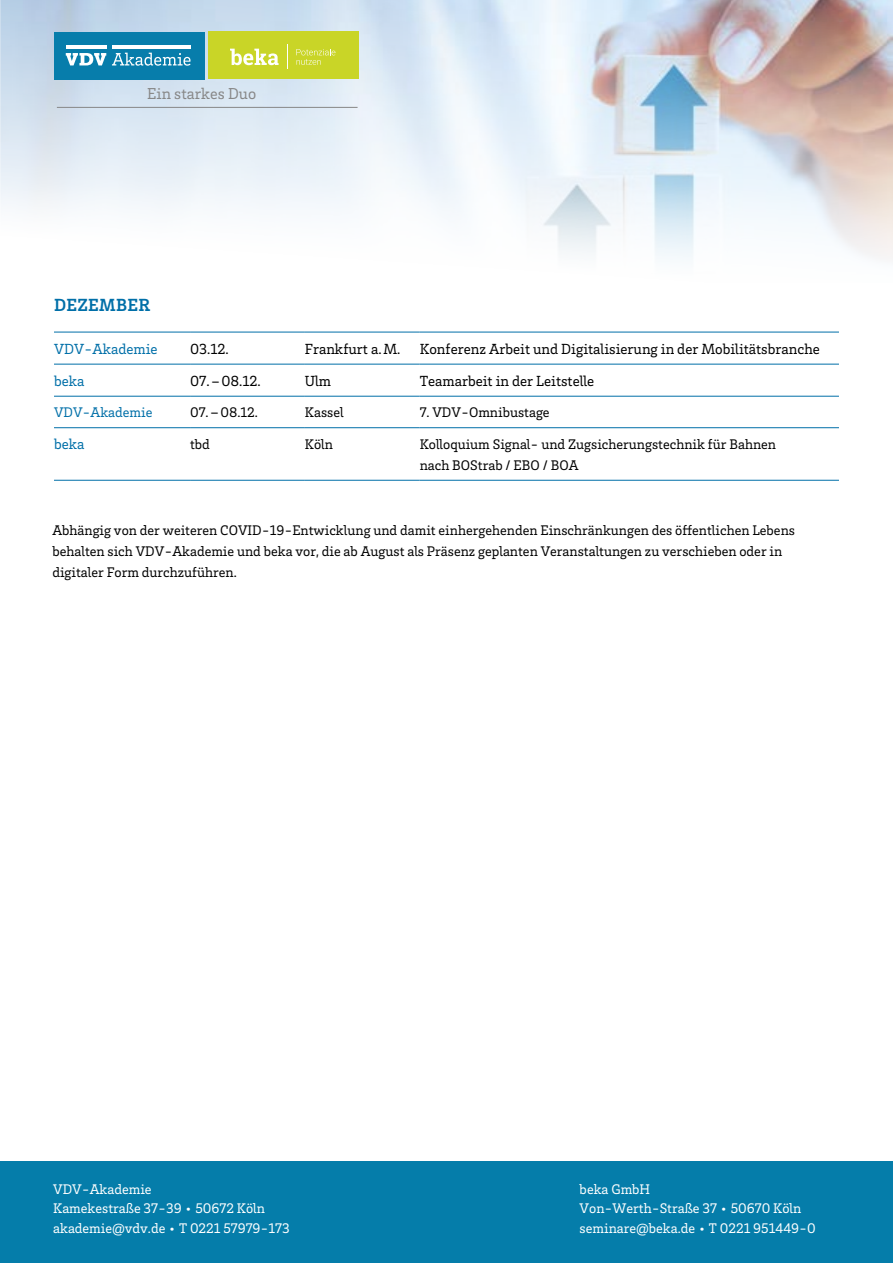
<style>
.page{position:relative;width:893px;height:1263px;background:#fff}
.page>*{position:absolute;margin:0;border:0;box-sizing:border-box;transform-origin:0 0}
.t1{font:700 18px "VDV Brix Slab";letter-spacing:.015em;color:#006fa8}
.t2{font:16.2px "VDV Brix Slab";color:#878787}
.t3{font:15px "VDV Brix Slab";color:#000}
.t4{font:15px "VDV Brix Slab";color:#006fa8}
.t5{font:14.25px/21px "VDV Brix Slab";color:#000}
.t6{font:14.25px/19.5px "VDV Brix Slab";color:#fff}
.t7{font:14.25px "VDV Brix Slab";color:#006fa8}
.s1{font-size:14.25px}
</style>
<div class="page">
<img style="left:0;top:0;width:893px;height:258px">
<div style="left:0;top:1161px;width:893px;height:102px;background:#057daa"></div>
<div style="left:54px;top:32px;width:151px;height:47px;background:#077dab"></div>
<div style="left:208px;top:32px;width:150px;height:47px;background:#c9d527"></div>
<svg style="left:230px;top:49px;width:49px;height:16px"></svg>
<svg style="left:287px;top:45px;width:1px;height:24px"></svg>
<svg style="left:296px;top:49px;width:39px;height:16px"></svg>
<hr style="left:112px;top:45px;width:79px;height:3px;background:#fff">
<hr style="left:66px;top:45px;width:40px;height:3px;background:#fff">
<svg style="left:66px;top:53px;width:40px;height:12px"></svg>
<svg style="left:112px;top:53px;width:78px;height:13px"></svg>
<hr style="left:57px;top:107px;width:301px;height:1px;background:#878787">
<hr style="left:54px;top:332px;width:136px;height:1px;background:#006fa8">
<hr style="left:190px;top:332px;width:115px;height:1px;background:#006fa8">
<hr style="left:305px;top:332px;width:115px;height:1px;background:#006fa8">
<hr style="left:420px;top:332px;width:419px;height:1px;background:#006fa8">
<hr style="left:54px;top:364px;width:136px;height:1px;background:#006fa8">
<hr style="left:190px;top:364px;width:115px;height:1px;background:#006fa8">
<hr style="left:305px;top:364px;width:115px;height:1px;background:#006fa8">
<hr style="left:420px;top:364px;width:419px;height:1px;background:#006fa8">
<hr style="left:54px;top:396px;width:136px;height:1px;background:#006fa8">
<hr style="left:190px;top:396px;width:115px;height:1px;background:#006fa8">
<hr style="left:305px;top:396px;width:115px;height:1px;background:#006fa8">
<hr style="left:420px;top:396px;width:419px;height:1px;background:#006fa8">
<hr style="left:54px;top:427px;width:136px;height:1px;background:#006fa8">
<hr style="left:190px;top:427px;width:115px;height:1px;background:#006fa8">
<hr style="left:305px;top:427px;width:115px;height:1px;background:#006fa8">
<hr style="left:420px;top:427px;width:419px;height:1px;background:#006fa8">
<hr style="left:54px;top:480px;width:136px;height:1px;background:#006fa8">
<hr style="left:190px;top:480px;width:115px;height:1px;background:#006fa8">
<hr style="left:305px;top:480px;width:115px;height:1px;background:#006fa8">
<hr style="left:420px;top:480px;width:419px;height:1px;background:#006fa8">
<p class="t2" style="left:147px;top:83px;width:110px">Ein starkes Duo</p>
<p class="t1" style="left:54px;top:293px;width:98px">DEZEMBER</p>
<p class="t4" style="left:54px;top:339px;width:105px">VDV-Akademie</p>
<p class="t3" style="left:190px;top:339px;width:40px">03.12.</p>
<p class="t3" style="left:305px;top:339px;width:97px">Frankfurt a.M.</p>
<p class="t3" style="left:420px;top:339px;width:402px">Konferenz Arbeit und Digitalisierung in der Mobilitätsbranche</p>
<p class="t4" style="left:54px;top:371px;width:32px">beka</p>
<p class="t3" style="left:190px;top:371px;width:72px">07.<span class="s1">–</span>08.12.</p>
<p class="t3" style="left:305px;top:371px;width:28px">Ulm</p>
<p class="t3" style="left:420px;top:371px;width:176px">Teamarbeit in der Leitstelle</p>
<p class="t7" style="left:54px;top:403px;width:100px">VDV-Akademie</p>
<p class="t5" style="left:190px;top:401px;width:69px">07.–08.12.</p>
<p class="t5" style="left:305px;top:401px;width:40px">Kassel</p>
<p class="t5" style="left:420px;top:401px;width:131px">7. VDV-Omnibustage</p>
<p class="t4" style="left:54px;top:434px;width:32px">beka</p>
<p class="t5" style="left:190px;top:433px;width:21px">tbd</p>
<p class="t5" style="left:305px;top:433px;width:30px">Köln</p>
<p class="t5" style="left:420px;top:433px;width:358px">Kolloquium Signal- und Zugsicherungstechnik für Bahnen nach BOStrab / EBO / BOA</p>
<p class="t5" style="left:52px;top:520px;width:744px">Abhängig von der weiteren COVID-19-Entwicklung und damit einhergehenden Einschränkungen des öffentlichen Lebens behalten sich VDV-Akademie und beka vor, die ab August als Präsenz geplanten Veranstaltungen zu verschieben oder in digitaler Form durchzuführen.</p>
<p class="t6" style="left:53px;top:1178px;width:238px">VDV-Akademie<br>Kamekestraße 37-39 • 50672 Köln akademie@vdv.de • T 0221 57979-173</p>
<p class="t6" style="left:580px;top:1178px;width:238px">beka GmbH<br>Von-Werth-Straße 37 • 50670 Köln seminare@beka.de • T 0221 951449-0</p>
</div>
